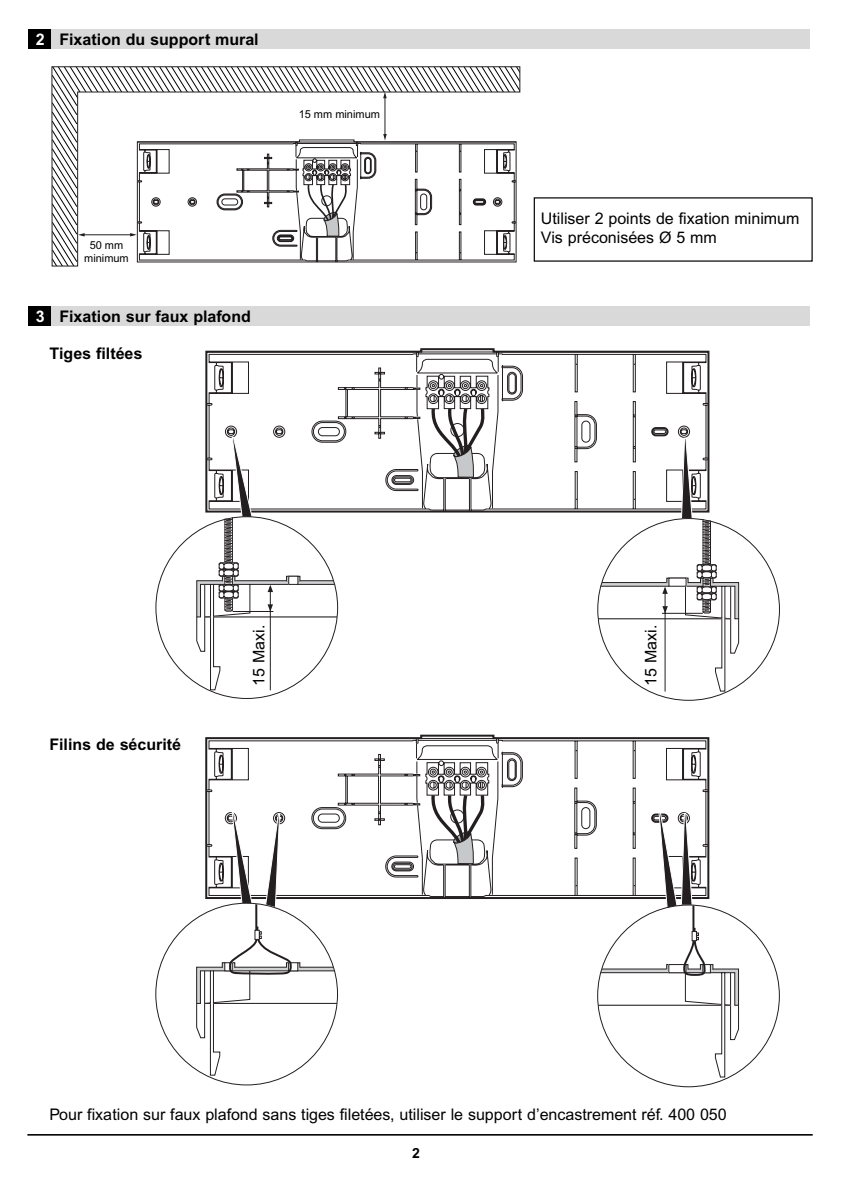
<style>
.page{position:relative;width:842px;height:1191px;background:#fff}
.page>*{position:absolute;margin:0;border:0;box-sizing:border-box;transform-origin:0 0}
.t1{font:16px/19.2px "Arial";color:#000}
.t2{font:700 16px "Arial";color:#000}
.t3{font:700 14px "Arial";color:#000}
.t4{font:11px/13.2px "Arial";color:#000;text-align:center}
.s1{color:#fff}
</style>
<div class="page">
<hr style="left:27px;top:1134px;width:786px;height:1px;background:#000">
<div style="left:28px;top:29px;width:29px;height:20px;background:#000"></div>
<div style="left:52px;top:29px;width:758px;height:20px;background:#d9d9d9"></div>
<div style="left:28px;top:306px;width:29px;height:20px;background:#000"></div>
<div style="left:52px;top:306px;width:758px;height:20px;background:#d9d9d9"></div>
<svg style="left:51px;top:66px;width:469px;height:200px"></svg>
<hr style="left:385px;top:97px;width:1px;height:38px;background:#231f20">
<svg style="left:383px;top:134px;width:4px;height:5px"></svg>
<svg style="left:383px;top:92px;width:4px;height:6px"></svg>
<hr style="left:83px;top:234px;width:48px;height:1px;background:#231f20">
<svg style="left:78px;top:233px;width:7px;height:3px"></svg>
<svg style="left:130px;top:233px;width:6px;height:3px"></svg>
<svg style="left:136px;top:139px;width:381px;height:124px"></svg>
<svg style="left:137px;top:141px;width:380px;height:121px"></svg>
<svg style="left:307px;top:183px;width:40px;height:55px"></svg>
<svg style="left:205px;top:348px;width:505px;height:165px"></svg>
<svg style="left:205px;top:351px;width:504px;height:161px"></svg>
<svg style="left:430px;top:405px;width:56px;height:76px"></svg>
<hr style="left:598px;top:618px;width:124px;height:1px;background:#231f20">
<hr style="left:214px;top:616px;width:123px;height:1px;background:#231f20">
<svg style="left:196px;top:436px;width:139px;height:255px"></svg>
<svg style="left:600px;top:437px;width:140px;height:255px"></svg>
<div style="left:289px;top:576px;width:9px;height:8px;background:#fff"></div>
<div style="left:288px;top:576px;width:10px;height:9px;border:1px solid #231f20"></div>
<div style="left:669px;top:578px;width:17px;height:8px;background:#fff"></div>
<div style="left:668px;top:577px;width:18px;height:10px;border:1px solid #231f20"></div>
<svg style="left:205px;top:737px;width:504px;height:54px"></svg>
<svg style="left:196px;top:791px;width:543px;height:287px"></svg>
<p class="t2" style="left:36px;top:33px;width:224px"><span class="s1">2</span> Fixation du support mural</p>
<p class="t4" style="left:299px;top:108px;width:83px">15 mm minimum</p>
<p class="t4" style="left:84px;top:239px;width:46px">50 mm minimum</p>
<p class="t2" style="left:36px;top:311px;width:217px"><span class="s1">3</span> Fixation sur faux plafond</p>
<p class="t2" style="left:49px;top:347px;width:94px">Tiges filtées</p>
<p class="t1" style="left:541px;top:210px;width:260px">Utiliser 2 points de fixation minimum<br>Vis préconisées Ø 5 mm</p>
<p class="t2" style="left:49px;top:738px;width:133px">Filins de sécurité</p>
<p class="t1" style="left:251px;top:686px;width:62px;rotate:-90deg">15 Maxi.</p>
<p class="t1" style="left:643px;top:686px;width:62px;rotate:-90deg">15 Maxi.</p>
<p class="t1" style="left:49px;top:1106px;width:679px">Pour fixation sur faux plafond sans tiges filetées, utiliser le support d’encastrement réf. 400 050</p>
<p class="t3" style="left:412px;top:1148px;width:9px">2</p>
</div>
